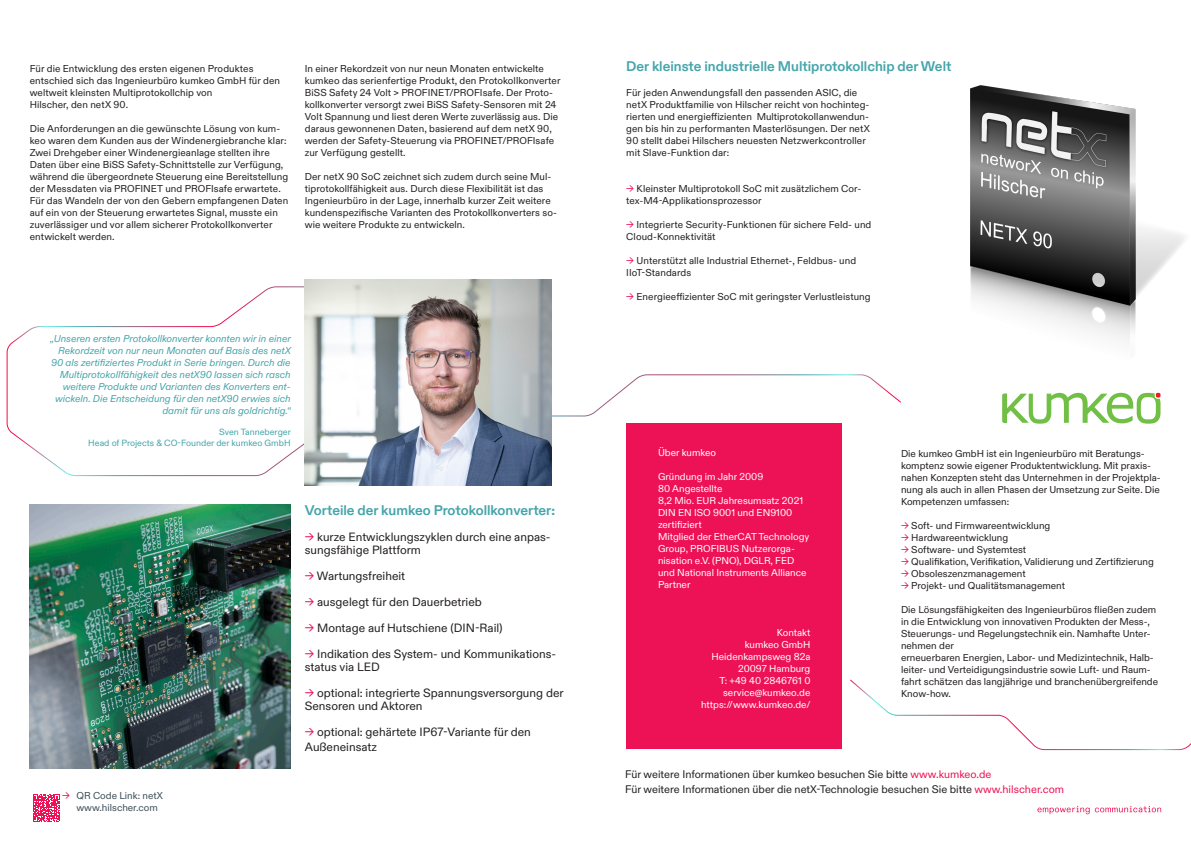
<style>
.page{position:relative;width:1191px;height:842px;background:#fff}
.page>*{position:absolute;margin:0;border:0;box-sizing:border-box;transform-origin:0 0}
.Überschrift_Turquoise_2{font:700 14px "ABC Diatype";color:#45a5ab}
.t1{font:12px/13px "ABC Diatype";color:#231f20}
.Bodytext{font:11px "ABC Diatype";color:#231f20}
.Fließtext_black{font:10px/12px "ABC Diatype";color:#231f20}
.Stichpunkte{font:10px/12px "ABC Diatype";letter-spacing:.005em;color:#231f20}
.t2{font:10px/12px "ABC Diatype";color:#fff}
.Zitat_Absender{font:italic 10px/12px "ABC Diatype";color:#45a5ab;text-align:right}
.QR-Code{font:10px/12px "ABC Diatype";color:#3d4f59}
.Zitat_Absender-2{font:9px "ABC Diatype";color:#45a5ab}
.s1{color:#ed1255}
</style>
<div class="page">
<svg style="left:1037px;top:806px;width:124px;height:8px"></svg>
<svg style="left:551px;top:374px;width:350px;height:43px"></svg>
<svg style="left:850px;top:679px;width:341px;height:72px"></svg>
<div style="left:626px;top:423px;width:216px;height:325px;background:#ed1255"></div>
<svg style="left:1002px;top:392px;width:159px;height:32px"></svg>
<svg style="left:6px;top:286px;width:299px;height:191px"></svg>
<img style="left:305px;top:280px;width:246px;height:206px">
<img style="left:30px;top:504px;width:261px;height:264px">
<img style="left:970px;top:85px;width:215px;height:256px">
<svg style="left:33px;top:794px;width:27px;height:28px"></svg>
<p class="Fließtext_black" style="left:30px;top:62px;width:225px">Für die Entwicklung des ersten eigenen Produktes</p>
<p class="Fließtext_black" style="left:30px;top:74px;width:252px">entschied sich das Ingenieurbüro kumkeo GmbH für den weltweit kleinsten Multiprotokollchip von</p>
<p class="Fließtext_black" style="left:30px;top:98px;width:100px">Hilscher, den netX 90.</p>
<p class="Fließtext_black" style="left:30px;top:122px;width:260px">Die Anforderungen an die gewünschte Lösung von kum&shy;keo waren dem Kunden aus der Windenergiebranche klar:<br>Zwei Drehgeber einer Windenergieanlage stellten ihre Daten über eine BiSS Safety-Schnittstelle zur Verfügung, während die übergeordnete Steuerung eine Bereitstellung der Messdaten via PROFINET und PROFIsafe erwartete.<br>Für das Wandeln der von den Gebern empfangenen Daten auf ein von der Steuerung erwartetes Signal, musste ein zuverlässiger und vor allem sicherer Protokollkonverter entwickelt werden.</p>
<p class="Zitat_Absender" style="left:50px;top:332px;width:242px">„Unseren ersten Protokollkonverter konnten wir in einer Rekordzeit von nur neun Monaten auf Basis des netX 90 als zertifiziertes Produkt in Serie bringen. Durch die Multiprotokollfähigkeit des netX90 lassen sich rasch weitere Produkte und Varianten des Konverters ent&shy;wickeln. Die Entscheidung für den netX90 erwies sich damit für uns als goldrichtig.“</p>
<p class="Zitat_Absender-2" style="left:219px;top:427px;width:73px">Sven Tanneberger</p>
<p class="Zitat_Absender-2" style="left:88px;top:438px;width:204px">Head of Projects &amp; CO-Founder der kumkeo GmbH</p>
<p class="QR-Code" style="left:76px;top:790px;width:88px;text-indent:-14px"><span class="s1">→</span> QR Code Link: netX www.hilscher.com</p>
<p class="Fließtext_black" style="left:305px;top:62px;width:241px">In einer Rekordzeit von nur neun Monaten entwickelte</p>
<p class="Überschrift_Turquoise_2" style="left:626px;top:58px;width:327px">Der kleinste industrielle Multiprotokollchip der Welt</p>
<p class="Fließtext_black" style="left:305px;top:74px;width:257px">kumkeo das serienfertige Produkt, den Protokollkonverter BiSS Safety 24 Volt &gt; PROFINET/PROFIsafe. Der Proto&shy;kollkonverter versorgt zwei BiSS Safety-Sensoren mit 24<br>Volt Spannung und liest deren Werte zuverlässig aus. Die daraus gewonnenen Daten, basierend auf dem netX 90, werden der Safety-Steuerung via PROFINET/PROFIsafe zur Verfügung gestellt.</p>
<p class="Fließtext_black" style="left:305px;top:170px;width:254px">Der netX 90 SoC zeichnet sich zudem durch seine Mul&shy;tiprotokollfähigkeit aus. Durch diese Flexibilität ist das Ingenieurbüro in der Lage, innerhalb kurzer Zeit weitere kundenspezifische Varianten des Protokollkonverters so&shy;wie weitere Produkte zu entwickeln.</p>
<p class="Stichpunkte" style="left:626px;top:86px;width:245px">Für jeden Anwendungsfall den passenden ASIC, die netX Produktfamilie von Hilscher reicht von hochinteg&shy;rierten und energieffizienten Multiprotokollanwendun&shy;gen bis hin zu performanten Masterlösungen. Der netX 90 stellt dabei Hilschers neuesten Netzwerkcontroller mit Slave-Funktion dar:</p>
<p class="Stichpunkte" style="left:626px;top:182px;width:237px"><span class="s1">→</span> Kleinster Multiprotokoll SoC mit zusätzlichem Cor&shy;tex-M4-Applikationsprozessor</p>
<p class="Stichpunkte" style="left:626px;top:218px;width:247px"><span class="s1">→</span> Integrierte Security-Funktionen für sichere Feld- und<br>Cloud-Konnektivität</p>
<p class="Stichpunkte" style="left:626px;top:254px;width:231px"><span class="s1">→</span> Unterstützt alle Industrial Ethernet-, Feldbus- und<br>IIoT-Standards</p>
<p class="Stichpunkte" style="left:626px;top:290px;width:246px"><span class="s1">→</span> Energieeffizienter SoC mit geringster Verlustleistung</p>
<p class="Überschrift_Turquoise_2" style="left:305px;top:502px;width:252px">Vorteile der kumkeo Protokollkonverter:</p>
<p class="t1" style="left:305px;top:531px;width:247px"><span class="s1">-&gt;</span> kurze Entwicklungszyklen durch eine anpas&shy;sungsfähige Plattform</p>
<p class="t1" style="left:305px;top:570px;width:102px"><span class="s1">-&gt;</span> Wartungsfreiheit</p>
<p class="t1" style="left:305px;top:596px;width:178px"><span class="s1">-&gt;</span> ausgelegt für den Dauerbetrieb</p>
<p class="t1" style="left:305px;top:622px;width:199px"><span class="s1">-&gt;</span> Montage auf Hutschiene (DIN-Rail)</p>
<p class="t1" style="left:305px;top:648px;width:253px"><span class="s1">-&gt;</span> Indikation des System- und Kommunikations&shy;status via LED</p>
<p class="t1" style="left:305px;top:687px;width:260px"><span class="s1">-&gt;</span> optional: integrierte Spannungsversorgung der<br>Sensoren und Aktoren</p>
<p class="t1" style="left:305px;top:725px;width:227px;line-height:14.4px"><span class="s1">-&gt;</span> optional: gehärtete IP67-Variante für den<br>Außeneinsatz</p>
<p class="t2" style="left:658px;top:447px;width:60px">Über kumkeo</p>
<p class="t2" style="left:658px;top:471px;width:107px">Gründung im Jahr 2009</p>
<p class="t2" style="left:658px;top:483px;width:66px">80 Angestellte</p>
<p class="t2" style="left:658px;top:495px;width:146px">8,2 Mio. EUR Jahresumsatz 2021</p>
<p class="t2" style="left:658px;top:507px;width:136px">DIN EN ISO 9001 und EN9100 zertifiziert</p>
<p class="t2" style="left:658px;top:531px;width:153px">Mitglied der EtherCAT Technology<br>Group, PROFIBUS Nutzerorga&shy;nisation e.V. (PNO), DGLR, FED und National Instruments Alliance<br>Partner</p>
<p class="t2" style="left:776px;top:627px;width:35px">Kontakt</p>
<p class="t2" style="left:744px;top:639px;width:67px">kumkeo GmbH</p>
<p class="t2" style="left:711px;top:651px;width:100px">Heidenkampsweg 82a</p>
<p class="t2" style="left:738px;top:663px;width:74px">20097 Hamburg</p>
<p class="t2" style="left:719px;top:675px;width:92px">T: +49 40 2846761 0</p>
<p class="t2" style="left:723px;top:687px;width:89px">service@kumkeo.de</p>
<p class="t2" style="left:701px;top:699px;width:111px">https://www.kumkeo.de/</p>
<p class="Fließtext_black" style="left:901px;top:448px;width:261px">Die kumkeo GmbH ist ein Ingenieurbüro mit Beratungs&shy;komptenz sowie eigener Produktentwicklung. Mit praxis&shy;nahen Konzepten steht das Unternehmen in der Projektpla&shy;nung als auch in allen Phasen der Umsetzung zur Seite. Die Kompetenzen umfassen:</p>
<p class="Fließtext_black" style="left:901px;top:520px;width:151px"><span class="s1">→</span> Soft- und Firmwareentwicklung</p>
<p class="Fließtext_black" style="left:901px;top:532px;width:109px"><span class="s1">→</span> Hardwareentwicklung</p>
<p class="Fließtext_black" style="left:901px;top:544px;width:127px"><span class="s1">→</span> Software- und Systemtest</p>
<p class="Fließtext_black" style="left:901px;top:556px;width:254px"><span class="s1">→</span> Qualifikation, Verifikation, Validierung und Zertifizierung</p>
<p class="Fließtext_black" style="left:901px;top:568px;width:126px"><span class="s1">→</span> Obsoleszenzmanagement</p>
<p class="Fließtext_black" style="left:901px;top:580px;width:165px"><span class="s1">→</span> Projekt- und Qualitätsmanagement</p>
<p class="Fließtext_black" style="left:901px;top:604px;width:257px">Die Lösungsfähigkeiten des Ingenieurbüros fließen zudem in die Entwicklung von innovativen Produkten der Mess-, Steuerungs- und Regelungstechnik ein. Namhafte Unter&shy;nehmen der</p>
<p class="Fließtext_black" style="left:901px;top:652px;width:259px">erneuerbaren Energien, Labor- und Medizintechnik, Halb&shy;leiter- und Verteidigungsindustrie sowie Luft- und Raum&shy;fahrt schätzen das langjährige und branchenübergreifende Know-how.</p>
<p class="Bodytext" style="left:625px;top:768px;width:368px">Für weitere Informationen über kumkeo besuchen Sie bitte <span class="s1">www.kumkeo.de</span></p>
<p class="Bodytext" style="left:625px;top:783px;width:440px">Für weitere Informationen über die netX-Technologie besuchen Sie bitte <span class="s1">www.hilscher.com</span></p>
</div>
